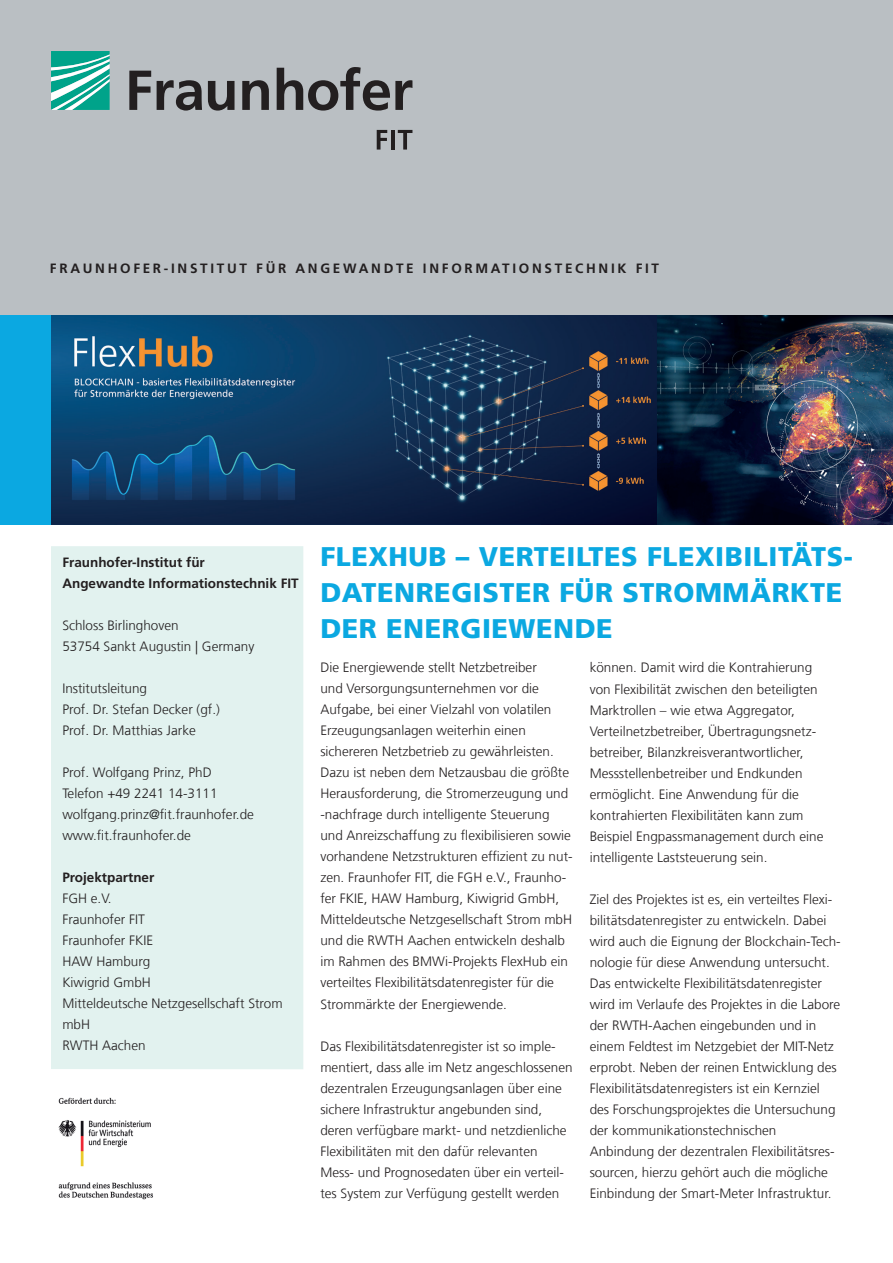
<style>
.page{position:relative;width:893px;height:1263px;background:#fff}
.page>*{position:absolute;margin:0;border:0;box-sizing:border-box;transform-origin:0 0}
.t1{font:900 27px/36px "Frutiger LT Com";letter-spacing:.02em;color:#0ba8e1}
.t2{font:300 13.5px/21px "Frutiger LT Com";color:#231f20}
.t3{font:700 13.5px/21px "Frutiger LT Com";color:#231f20}
.t4{font:700 13.5px "Frutiger LT Com";letter-spacing:.2em;color:#231f20}
</style>
<div class="page">
<div style="left:0;top:0;width:893px;height:315px;background:#babfc3"></div>
<svg style="left:51px;top:51px;width:59px;height:59px;background:#4bbcab"></svg>
<svg style="left:129px;top:67px;width:283px;height:44px"></svg>
<svg style="left:377px;top:130px;width:10px;height:20px"></svg>
<hr style="left:391px;top:130px;width:4px;height:20px;background:#231f20">
<svg style="left:398px;top:130px;width:14px;height:20px"></svg>
<div style="left:0;top:315px;width:893px;height:210px;background:#0ba8e1"></div>
<div style="left:51px;top:546px;width:252px;height:523px;background:#e2f2ef"></div>
<img style="left:657px;top:315px;width:236px;height:210px">
<img style="left:52px;top:315px;width:605px;height:210px">
<img style="left:58px;top:1097px;width:95px;height:103px">
<p class="t4" style="left:50px;top:260px;width:611px">FRAUNHOFER-INSTITUT FÜR ANGEWANDTE INFORMATIONSTECHNIK FIT</p>
<p class="t3" style="left:62px;top:552px;width:238px">Fraunhofer-Institut für<br>Angewandte Informationstechnik FIT</p>
<p class="t2" style="left:62px;top:615px;width:194px">Schloss Birlinghoven<br>53754 Sankt Augustin | Germany</p>
<p class="t2" style="left:62px;top:678px;width:159px">Institutsleitung<br>Prof. Dr. Stefan Decker (gf.)<br>Prof. Dr. Matthias Jarke</p>
<p class="t2" style="left:62px;top:762px;width:193px">Prof. Wolfgang Prinz, PhD<br>Telefon +49 2241 14-3111 wolfgang.prinz@fit.fraunhofer.de www.fit.fraunhofer.de</p>
<p class="t3" style="left:62px;top:867px;width:94px">Projektpartner</p>
<p class="t2" style="left:62px;top:888px;width:222px">FGH e.V.<br>Fraunhofer FIT<br>Fraunhofer FKIE<br>HAW Hamburg<br>Kiwigrid GmbH<br>Mitteldeutsche Netzgesellschaft Strom mbH<br>RWTH Aachen</p>
<h1 class="t1" style="left:320px;top:539px;width:534px">FLEXHUB – VERTEILTES FLEXIBILITÄTS-<br>DATENREGISTER FÜR STROMMÄRKTE<br>DER ENERGIEWENDE</h1>
<p class="t2" style="left:320px;top:657px;width:254px">Die Energiewende stellt Netzbetreiber<br>und Versorgungsunternehmen vor die Aufgabe, bei einer Vielzahl von volatilen Erzeugungsanlagen weiterhin einen sichereren Netzbetrieb zu gewährleisten.<br>Dazu ist neben dem Netzausbau die größte Herausforderung, die Stromerzeugung und -nachfrage durch intelligente Steuerung und Anreizschaffung zu flexibilisieren sowie vorhandene Netzstrukturen effizient zu nut&shy;zen. Fraunhofer FIT, die FGH e.V., Fraunho&shy;fer FKIE, HAW Hamburg, Kiwigrid GmbH, Mitteldeutsche Netzgesellschaft Strom mbH und die RWTH Aachen entwickeln deshalb im Rahmen des BMWi-Projekts FlexHub ein verteiltes Flexibilitätsdatenregister für die Strommärkte der Energiewende.</p>
<p class="t2" style="left:320px;top:1035px;width:254px">Das Flexibilitätsdatenregister ist so imple&shy;mentiert, dass alle im Netz angeschlossenen dezentralen Erzeugungsanlagen über eine sichere Infrastruktur angebunden sind, deren verfügbare markt- und netzdienliche Flexibilitäten mit den dafür relevanten Mess- und Prognosedaten über ein verteil&shy;tes System zur Verfügung gestellt werden</p>
<p class="t2" style="left:590px;top:657px;width:235px">können. Damit wird die Kontrahierung von Flexibilität zwischen den beteiligten Marktrollen – wie etwa Aggregator, Verteilnetzbetreiber, Übertragungsnetz&shy;betreiber, Bilanzkreisverantwortlicher, Messstellenbetreiber und Endkunden ermöglicht. Eine Anwendung für die kontrahierten Flexibilitäten kann zum Beispiel Engpassmanagement durch eine intelligente Laststeuerung sein.</p>
<p class="t2" style="left:590px;top:888px;width:253px">Ziel des Projektes ist es, ein verteiltes Flexi&shy;bilitätsdatenregister zu entwickeln. Dabei wird auch die Eignung der Blockchain-Tech&shy;nologie für diese Anwendung untersucht.<br>Das entwickelte Flexibilitätsdatenregister wird im Verlaufe des Projektes in die Labore der RWTH-Aachen eingebunden und in einem Feldtest im Netzgebiet der MIT-Netz erprobt. Neben der reinen Entwicklung des Flexibilitätsdatenregisters ist ein Kernziel des Forschungsprojektes die Untersuchung der kommunikationstechnischen Anbindung der dezentralen Flexibilitätsres&shy;sourcen, hierzu gehört auch die mögliche Einbindung der Smart-Meter Infrastruktur.</p>
</div>
